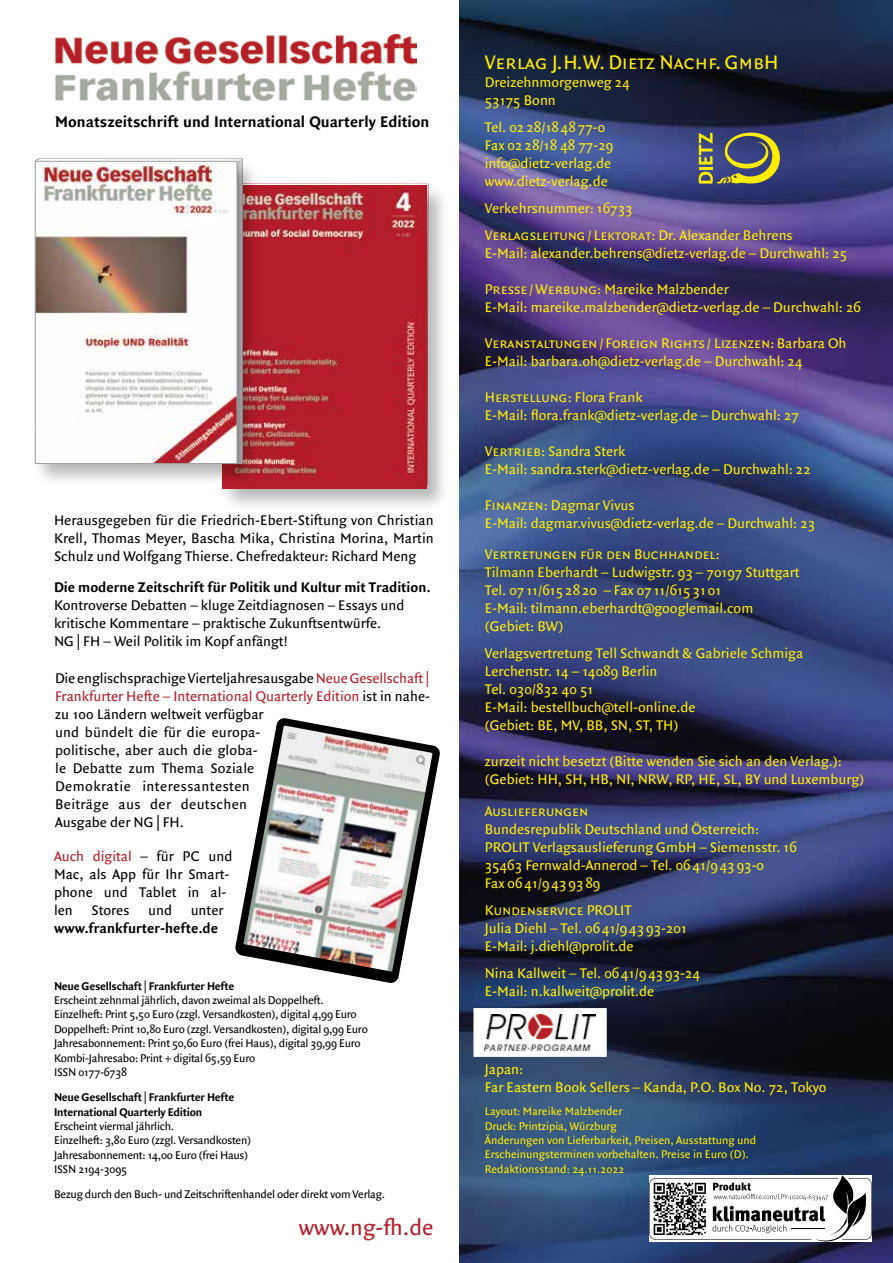
<style>
.page{position:relative;width:893px;height:1263px;background:#fff}
.page>*{position:absolute;margin:0;border:0;box-sizing:border-box;transform-origin:0 0}
.t1{font:24px "Quadraat Sans";color:#b61f29}
.t2{font:21px "Quadraat Sans Small Caps";color:#ffed00}
.t3{font:700 16.5px "Quadraat Sans";color:#000}
.t4{font:15px/18px "Quadraat Sans";color:#ffed00}
.t5{font:15px/18px "Quadraat Sans";color:#000}
.t6{font:15px "Quadraat Sans Small Caps";color:#ffed00}
.t7{font:700 15px "Quadraat Sans";color:#000}
.t8{font:12px/14.4px "Quadraat Sans";letter-spacing:-.02em;color:#000}
.t9{font:12px/14.4px "Quadraat Sans";color:#ffed00}
.t10{font:700 12px/14.4px "Quadraat Sans";letter-spacing:-.02em;color:#000}
.s1{color:#b61f29}
.s2{font-weight:700}
.s3{font-weight:400}
.s4{font-family:"Quadraat Sans"}
.s5{font-family:"Quadraat Sans Small Caps"}
</style>
<div class="page">
<img style="left:459px;top:0;width:434px;height:1263px">
<svg style="left:649px;top:1175px;width:223px;height:67px"></svg>
<svg style="left:699px;top:133px;width:80px;height:51px;background:#797a56"></svg>
<img style="left:55px;top:34px;width:362px;height:66px">
<div style="left:220px;top:183px;width:230px;height:329px;background:#000;opacity:.28"></div>
<svg style="left:222px;top:183px;width:206px;height:305px;background:#b52a33"></svg>
<div style="left:33px;top:159px;width:228px;height:328px;background:#000;opacity:.28"></div>
<img style="left:37px;top:164px;width:198px;height:298px">
<div style="left:35px;top:161px;width:202px;height:303px;border:1px solid #9d9d9c"></div>
<div style="left:38px;top:161px;width:19px;height:19px;background:#000;opacity:.28"></div>
<svg style="left:35px;top:158px;width:207px;height:6px"></svg>
<img style="left:235px;top:718px;width:205px;height:265px">
<svg style="left:282px;top:719px;width:156px;height:34px"></svg>
<div style="left:473px;top:1008px;width:134px;height:49px;background:#fff;border:7px solid #fff"></div>
<svg style="left:485px;top:1050px;width:110px;height:1px"></svg>
<img style="left:485px;top:1014px;width:110px;height:36px">
<p class="t3" style="left:55px;top:113px;width:376px">Monatszeitschrift und International Quarterly Edition</p>
<p class="t5" style="left:54px;top:512px;width:381px;text-align:justify">Herausgegeben für die Friedrich-Ebert-Stiftung von Christian Krell, Thomas Meyer, Bascha Mika, Christina Morina, Martin Schulz und Wolfgang Thierse. Chefredakteur: Richard Meng</p>
<p class="t7" style="left:54px;top:579px;width:378px">Die moderne Zeitschrift für Politik und Kultur mit Tradition.</p>
<p class="t5" style="left:54px;top:597px;width:352px">Kontroverse Debatten – kluge Zeitdiagnosen – Essays und kritische Kommentare – praktische Zukunftsentwürfe.<br>NG| FH – Weil Politik im Kopf anfängt!</p>
<p class="t5" style="left:55px;top:670px;width:377px">Die englischsprachige Vierteljahresausgabe <span class="s1">Neue Gesellschaft| Frankfurter Hefte – International Quarterly Edition</span> ist in nahe&shy;zu 100 Ländern weltweit verfügbar<br>und bündelt die für die europa-<br>politische, aber auch die globa-<br>le Debatte zum Thema Soziale<br>Demokratie interessantesten<br>Beiträge aus der deutschen<br>Ausgabe der NG| FH.</p>
<p class="t5" style="left:54px;top:847px;width:180px"><span class="s1">Auch digital</span> – für PC und<br>Mac, als App für Ihr Smart&shy;phone und Tablet in al&shy;len Stores und unter</p>
<p class="t7" style="left:54px;top:920px;width:166px">www.frankfurter-hefte.de</p>
<p class="t8" style="left:54px;top:979px;width:315px"><span class="s2">Neue Gesellschaft</span>|<span class="s2">Frankfurter Hefte<br></span>Erscheint zehnmal jährlich, davon zweimal als Doppelheft.<br>Einzelheft: Print 5,50 Euro (zzgl. Versandkosten), digital 4,99 Euro Doppelheft: Print 10,80 Euro (zzgl. Versandkosten), digital 9,99 Euro Jahresabonnement: Print 50,60 Euro (frei Haus), digital 39,99 Euro Kombi-Jahresabo: Print + digital 65,59 Euro<br>ISSN 0177-6738</p>
<p class="t10" style="left:54px;top:1090px;width:182px">Neue Gesellschaft<span class="s3">|</span>Frankfurter Hefte<br>International Quarterly Edition</p>
<p class="t8" style="left:54px;top:1119px;width:199px">Erscheint viermal jährlich.<br>Einzelheft: 3,80 Euro (zzgl. Versandkosten)<br>Jahresabonnement: 14,0o Euro (frei Haus)<br>ISSN 2194-3095</p>
<p class="t8" style="left:54px;top:1188px;width:333px">Bezug durch den Buch- und Zeitschriftenhandel oder direkt vom Verlag.</p>
<h1 class="t1" style="left:299px;top:1213px;width:136px">www.ng-fh.de</h1>
<h2 class="t2" style="left:485px;top:50px;width:295px">Verlag J.H.W. Dietz Nachf. GmbH</h2>
<p class="t4" style="left:485px;top:73px;width:147px">Dreizehnmorgenweg 24<br>53175 Bonn</p>
<p class="t4" style="left:485px;top:118px;width:130px">Tel. 0228/184877-0<br>Fax 02 28/18 48 77-29 info@dietz-verlag.de www.dietz-verlag.de</p>
<p class="t4" style="left:485px;top:199px;width:150px">Verkehrsnummer: 16733</p>
<p class="t6" style="left:485px;top:226px;width:309px">Verlagsleitung/ Lektorat<span class="s4">: Dr. Alexander Behrens</span></p>
<p class="t4" style="left:485px;top:244px;width:364px">E-Mail: alexander.behrens@dietz-verlag.de – Durchwahl: 25</p>
<p class="t4" style="left:485px;top:280px;width:378px"><span class="s5">Presse /Werbung</span>: Mareike Malzbender<br>E-Mail: mareike.malzbender@dietz-verlag.de – Durchwahl: 26</p>
<p class="t6" style="left:485px;top:334px;width:363px">Veranstaltungen<span class="s4">/</span> Foreign Rights / Lizenzen: <span class="s4">Barbara Oh</span></p>
<p class="t4" style="left:485px;top:352px;width:319px">E-Mail: barbara.oh@dietz-verlag.de – Durchwahl: 24</p>
<p class="t6" style="left:485px;top:388px;width:159px">Herstellung<span class="s4">: Flora Frank</span></p>
<p class="t4" style="left:485px;top:406px;width:316px">E-Mail: flora.frank@dietz-verlag.de – Durchwahl: 27</p>
<p class="t4" style="left:485px;top:442px;width:328px"><span class="s5">Vertrieb</span>: Sandra Sterk<br>E-Mail: sandra.sterk@dietz-verlag.de – Durchwahl: 22</p>
<p class="t4" style="left:485px;top:496px;width:332px"><span class="s5">Finanzen</span>: Dagmar Vivus<br>E-Mail: dagmar.vivus@dietz-verlag.de – Durchwahl: 23</p>
<p class="t6" style="left:485px;top:546px;width:236px">Vertretungen für den Buchhandel:</p>
<p class="t4" style="left:485px;top:564px;width:316px">Tilmann Eberhardt – Ludwigstr. 93 – 70197 Stuttgart Tel. 0711/615 28 20 – Fax 07 11/615 31 01<br>E-Mail: tilmann.eberhardt@googlemail.com (Gebiet: BW)</p>
<p class="t4" style="left:485px;top:645px;width:320px">Verlagsvertretung Tell Schwandt &amp; Gabriele Schmiga Lerchenstr. 14 – 14089 Berlin<br>Tel. 030/832 40 51<br>E-Mail: bestellbuch@tell-online.de<br>(Gebiet: BE, MV, BB, SN, ST, TH)</p>
<p class="t4" style="left:485px;top:753px;width:381px">zurzeit nicht besetzt (Bitte wenden Sie sich an den Verlag.): (Gebiet: HH, SH, HB, NI, NRW, RP, HE, SL, BY und Luxemburg)</p>
<p class="t6" style="left:485px;top:802px;width:105px">Auslieferungen</p>
<p class="t4" style="left:485px;top:820px;width:314px">Bundesrepublik Deutschland und Österreich:<br>PROLIT Verlagsauslieferung GmbH – Siemensstr. 16<br>35463 Fernwald-Annerod – Tel. 06 41/9 4393-0<br>Fax 06 41/9439389</p>
<p class="t6" style="left:485px;top:901px;width:148px">Kundenservice PROLIT</p>
<p class="t4" style="left:485px;top:919px;width:204px">Julia Diehl – Tel. 06 41/94393-201<br>E-Mail: j.diehl@prolit.de</p>
<p class="t4" style="left:485px;top:964px;width:217px">Nina Kallweit – Tel. 06 41/94393-24<br>E-Mail: n.kallweit@prolit.de</p>
<p class="t4" style="left:485px;top:1060px;width:343px">Japan:<br>Far Eastern Book Sellers – Kanda, P.O. Box No. 72, Tokyo</p>
<p class="t9" style="left:485px;top:1104px;width:273px">Layout: Mareike Malzbender<br>Druck: Printzipia, Würzburg<br>Änderungen von Lieferbarkeit, Preisen, Ausstattung und Erscheinungsterminen vorbehalten. Preise in Euro (D).<br>Redaktionsstand: 24.11.2022</p>
</div>
